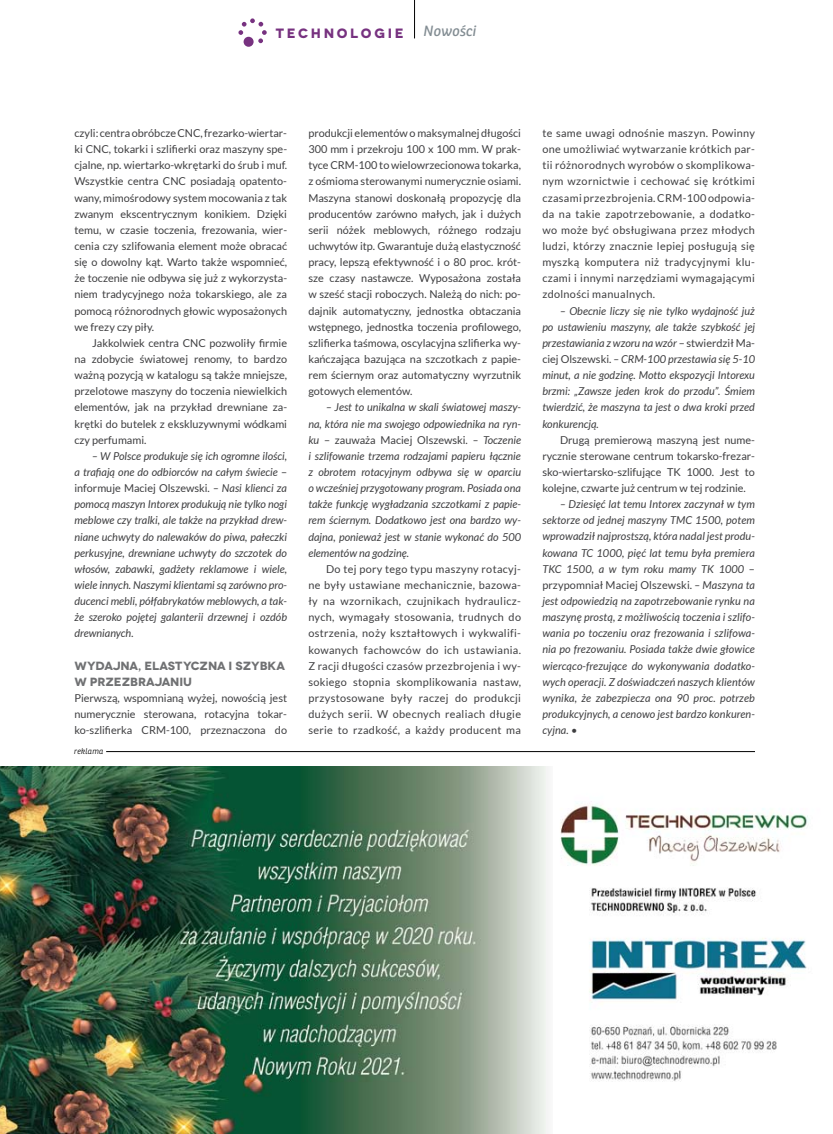
<style>
.page{position:relative;width:833px;height:1134px;background:#fff}
.page>*{position:absolute;margin:0;border:0;box-sizing:border-box;transform-origin:0 0}
.t1{font:italic 14.38px "Ronnia";color:#838d93}
.t2{font:700 13.5px "Novecentowide";letter-spacing:.195em;color:#773280}
.t3{font:700 11.88px/16.1px "Novecentowide";color:#707173}
.t4{font:10.88px/16.1px "Lato";color:#3e3e40;text-align:justify}
.t5{font:italic 10.88px/16.1px "Lato";color:#3e3e40;text-align:justify}
.t6{font:italic 300 8.12px "Ronnia";letter-spacing:.01em;color:#000}
.s1{font-style:normal}
</style>
<div class="page">
<hr style="left:414px;top:0;width:1px;height:38px;background:#000">
<svg style="left:238px;top:18px;width:29px;height:25px"></svg>
<div style="left:243px;top:37px;width:11px;height:10px;background:#773280;border-radius:50%"></div>
<img style="left:0;top:766px;width:808px;height:368px">
<hr style="left:106px;top:751px;width:649px;height:1px;background:#000">
<p class="t2" style="left:276px;top:25px;width:129px">TECHNOLOGIE</p>
<h1 class="t1" style="left:423px;top:22px;width:54px">Nowości</h1>
<p class="t4" style="left:74px;top:125px;width:214px">czyli: centra obróbcze CNC, frezarko-wiertar&shy;ki CNC, tokarki i szlifierki oraz maszyny spe&shy;cjalne, np. wiertarko-wkrętarki do śrub i muf.<br>Wszystkie centra CNC posiadają opatento&shy;wany, mimośrodowy system mocowania z tak zwanym ekscentrycznym konikiem. Dzięki temu, w czasie toczenia, frezowania, wier&shy;cenia czy szlifowania element może obracać się o dowolny kąt. Warto także wspomnieć, że toczenie nie odbywa się już z wykorzysta&shy;niem tradycyjnego noża tokarskiego, ale za pomocą różnorodnych głowic wyposażonych we frezy czy piły.</p>
<p class="t4" style="left:74px;top:335px;width:214px;text-indent:18px">Jakkolwiek centra CNC pozwoliły firmie na zdobycie światowej renomy, to bardzo ważną pozycją w katalogu są także mniejsze, przelotowe maszyny do toczenia niewielkich elementów, jak na przykład drewniane za&shy;krętki do butelek z ekskluzywnymi wódkami czy perfumami.</p>
<p class="t5" style="left:74px;top:448px;width:214px;text-indent:18px">– W Polsce produkuje się ich ogromne ilości, a trafiają one do odbiorców na całym świecie <span class="s1">– informuje Maciej Olszewski.</span> – Nasi klienci za pomocą maszyn Intorex produkują nie tylko nogi meblowe czy tralki, ale także na przykład drew&shy;niane uchwyty do nalewaków do piwa, pałeczki perkusyjne, drewniane uchwyty do szczotek do włosów, zabawki, gadżety reklamowe i wiele, wiele innych. Naszymi klientami są zarówno pro&shy;ducenci mebli, półfabrykatów meblowych, a tak&shy;że szeroko pojętej galanterii drzewnej i ozdób drewnianych.</p>
<p class="t3" style="left:74px;top:657px;width:212px">WYDAJNA, ELASTYCZNA I SZYBKA<br>W PRZEZBRAJANIU</p>
<p class="t4" style="left:74px;top:690px;width:214px">Pierwszą, wspomnianą wyżej, nowością jest numerycznie sterowana, rotacyjna tokar&shy;ko-szlifierka CRM-100, przeznaczona do</p>
<p class="t6" style="left:74px;top:746px;width:31px">reklama</p>
<p class="t4" style="left:308px;top:125px;width:214px">produkcji elementów o maksymalnej długości 300 mm i przekroju 100 x 100 mm. W prak&shy;tyce CRM-100 to wielowrzecionowa tokarka, z ośmioma sterowanymi numerycznie osiami.<br>Maszyna stanowi doskonałą propozycję dla producentów zarówno małych, jak i dużych serii nóżek meblowych, różnego rodzaju uchwytów itp. Gwarantuje dużą elastyczność pracy, lepszą efektywność i o 80 proc. krót&shy;sze czasy nastawcze. Wyposażona została w sześć stacji roboczych. Należą do nich: po&shy;dajnik automatyczny, jednostka obtaczania wstępnego, jednostka toczenia profilowego, szlifierka taśmowa, oscylacyjna szlifierka wy&shy;kańczająca bazująca na szczotkach z papie&shy;rem ściernym oraz automatyczny wyrzutnik gotowych elementów.</p>
<p class="t5" style="left:308px;top:400px;width:214px;text-indent:18px">– Jest to unikalna w skali światowej maszy&shy;na, która nie ma swojego odpowiednika na ryn&shy;ku <span class="s1">– zauważa Maciej Olszewski.</span> – Toczenie i szlifowanie trzema rodzajami papieru łącznie z obrotem rotacyjnym odbywa się w oparciu o wcześniej przygotowany program. Posiada ona także funkcję wygładzania szczotkami z papie&shy;rem ściernym. Dodatkowo jest ona bardzo wy&shy;dajna, ponieważ jest w stanie wykonać do 500 elementów na godzinę.</p>
<p class="t4" style="left:308px;top:561px;width:214px;text-indent:18px">Do tej pory tego typu maszyny rotacyj&shy;ne były ustawiane mechanicznie, bazowa&shy;ły na wzornikach, czujnikach hydraulicz&shy;nych, wymagały stosowania, trudnych do ostrzenia, noży kształtowych i wykwalifi&shy;kowanych fachowców do ich ustawiania.<br>Z racji długości czasów przezbrojenia i wy&shy;sokiego stopnia skomplikowania nastaw, przystosowane były raczej do produkcji dużych serii. W obecnych realiach długie serie to rzadkość, a każdy producent ma</p>
<p class="t4" style="left:542px;top:125px;width:214px">te same uwagi odnośnie maszyn. Powinny one umożliwiać wytwarzanie krótkich par&shy;tii różnorodnych wyrobów o skomplikowa&shy;nym wzornictwie i cechować się krótkimi czasami przezbrojenia. CRM-100 odpowia&shy;da na takie zapotrzebowanie, a dodatko&shy;wo może być obsługiwana przez młodych ludzi, którzy znacznie lepiej posługują się myszką komputera niż tradycyjnymi klu&shy;czami i innymi narzędziami wymagającymi zdolności manualnych.</p>
<p class="t5" style="left:542px;top:303px;width:214px;text-indent:18px">– Obecnie liczy się nie tylko wydajność już po ustawieniu maszyny, ale także szybkość jej przestawiania z wzoru na wzór <span class="s1">– stwierdził Ma&shy;ciej Olszewski.</span> – CRM-100 przestawia się 5-10 minut, a nie godzinę. Motto ekspozycji Intorexu brzmi: „Zawsze jeden krok do przodu”. Śmiem twierdzić, że maszyna ta jest o dwa kroki przed konkurencją.</p>
<p class="t4" style="left:542px;top:432px;width:214px;text-indent:18px">Drugą premierową maszyną jest nume&shy;rycznie sterowane centrum tokarsko-frezar&shy;sko-wiertarsko-szlifujące TK 1000. Jest to kolejne, czwarte już centrum w tej rodzinie.</p>
<p class="t5" style="left:542px;top:496px;width:214px;text-indent:18px">– Dziesięć lat temu Intorex zaczynał w tym sektorze od jednej maszyny TMC 1500, potem wprowadził najprostszą, która nadal jest produ&shy;kowana TC 1000, pięć lat temu była premiera TKC 1500, a w tym roku mamy TK 1000 <span class="s1">– przypomniał Maciej Olszewski.</span> – Maszyna ta jest odpowiedzią na zapotrzebowanie rynku na maszynę prostą, z możliwością toczenia i szlifo&shy;wania po toczeniu oraz frezowania i szlifowa&shy;nia po frezowaniu. Posiada także dwie głowice wiercąco-frezujące do wykonywania dodatko&shy;wych operacji. Z doświadczeń naszych klientów wynika, że zabezpiecza ona 90 proc. potrzeb produkcyjnych, a cenowo jest bardzo konkuren&shy;cyjna. <span class="s1">•</span></p>
</div>
